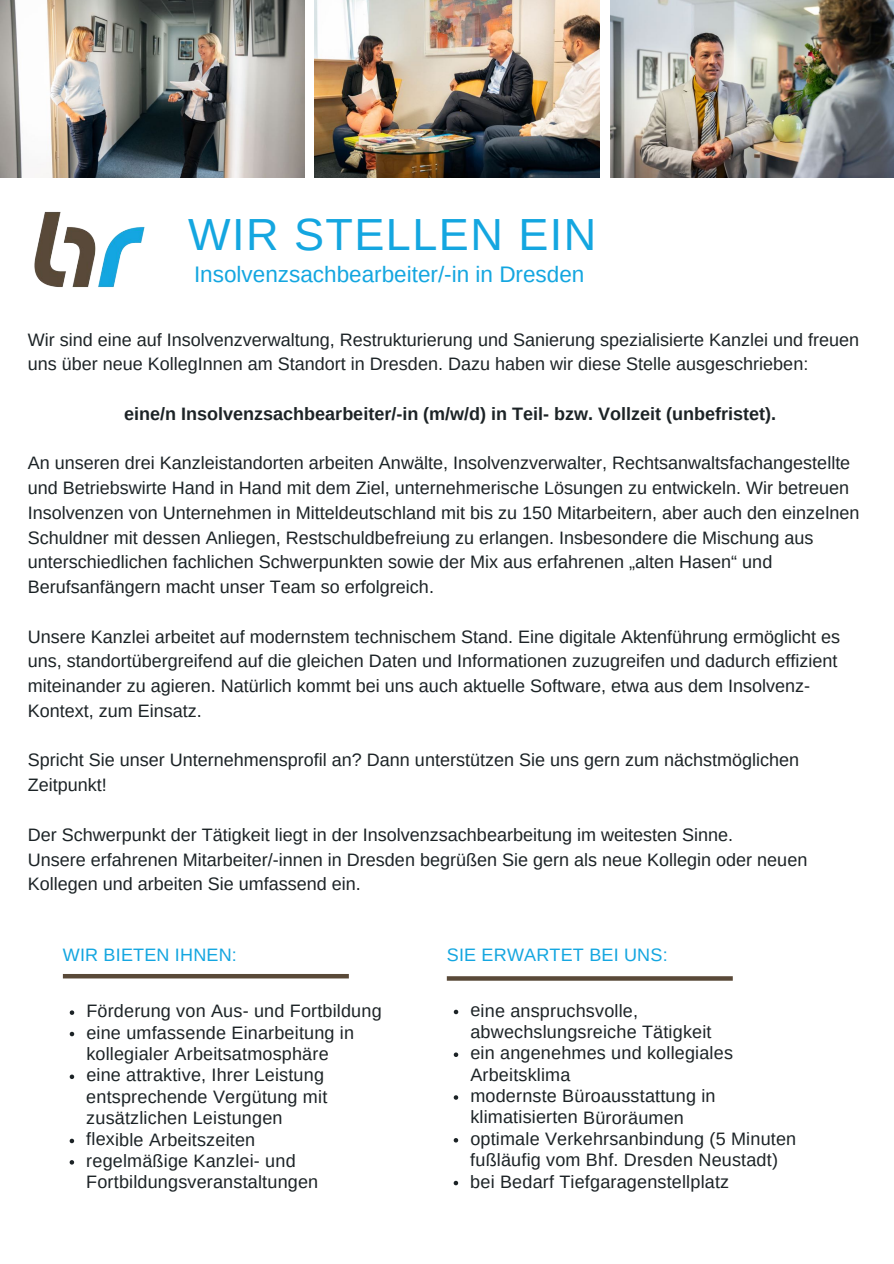
<style>
.page{position:relative;width:894px;height:1264px;background:#fff}
.page>*{position:absolute;margin:0;border:0;box-sizing:border-box;transform-origin:0 0}
.t1{font:45px "Arimo";letter-spacing:.035em;color:#14a6e0}
.t2{font:22.5px "Arimo";color:#14a6e0}
.t3{font:18px/24.8px "Arimo";color:#1c2326}
.t4{font:700 18px "Arimo";color:#1c2326}
.t5{font:18px "Arimo";letter-spacing:.01em;color:#14a6e0}
</style>
<div class="page">
<img style="left:0;top:1px;width:304px;height:176px">
<img style="left:34px;top:211px;width:111px;height:77px">
<img style="left:610px;top:1px;width:283px;height:176px">
<img style="left:314px;top:1px;width:285px;height:176px">
<div style="left:63px;top:973px;width:286px;height:5px;background:#594938"></div>
<svg style="left:70px;top:1010px;width:4px;height:4px"></svg>
<svg style="left:70px;top:1031px;width:4px;height:5px"></svg>
<svg style="left:70px;top:1074px;width:4px;height:5px"></svg>
<svg style="left:70px;top:1138px;width:4px;height:5px"></svg>
<svg style="left:70px;top:1160px;width:4px;height:4px"></svg>
<svg style="left:446px;top:976px;width:286px;height:4px"></svg>
<svg style="left:453px;top:1009px;width:5px;height:5px"></svg>
<svg style="left:453px;top:1052px;width:5px;height:4px"></svg>
<svg style="left:453px;top:1095px;width:5px;height:4px"></svg>
<svg style="left:453px;top:1138px;width:5px;height:4px"></svg>
<svg style="left:453px;top:1180px;width:5px;height:5px"></svg>
<p class="t1" style="left:188px;top:209px;width:409px">WIR STELLEN EIN</p>
<p class="t2" style="left:194px;top:262px;width:392px">Insolvenzsachbearbeiter/-in in Dresden</p>
<p class="t3" style="left:28px;top:327px;width:832px">Wir sind eine auf Insolvenzverwaltung, Restrukturierung und Sanierung spezialisierte Kanzlei und freuen uns über neue KollegInnen am Standort in Dresden. Dazu haben wir diese Stelle ausgeschrieben:</p>
<p class="t4" style="left:124px;top:403px;width:653px">eine/n Insolvenzsachbearbeiter/-in (m/w/d) in Teil- bzw. Vollzeit (unbefristet).</p>
<h1 class="t3" style="left:28px;top:450px;width:832px">An unseren drei Kanzleistandorten arbeiten Anwälte, Insolvenzverwalter, Rechtsanwaltsfachangestellte und Betriebswirte Hand in Hand mit dem Ziel, unternehmerische Lösungen zu entwickeln. Wir betreuen Insolvenzen von Unternehmen in Mitteldeutschland mit bis zu 150 Mitarbeitern, aber auch den einzelnen Schuldner mit dessen Anliegen, Restschuldbefreiung zu erlangen. Insbesondere die Mischung aus unterschiedlichen fachlichen Schwerpunkten sowie der Mix aus erfahrenen „alten Hasen“ und Berufsanfängern macht unser Team so erfolgreich.</h1>
<h2 class="t3" style="left:28px;top:624px;width:813px">Unsere Kanzlei arbeitet auf modernstem technischem Stand. Eine digitale Aktenführung ermöglicht es uns, standortübergreifend auf die gleichen Daten und Informationen zuzugreifen und dadurch effizient miteinander zu agieren. Natürlich kommt bei uns auch aktuelle Software, etwa aus dem Insolvenz-Kontext, zum Einsatz.</h2>
<p class="t3" style="left:28px;top:747px;width:772px">Spricht Sie unser Unternehmensprofil an? Dann unterstützen Sie uns gern zum nächstmöglichen<br>Zeitpunkt!</p>
<h4 class="t3" style="left:28px;top:822px;width:706px">Der Schwerpunkt der Tätigkeit liegt in der Insolvenzsachbearbeitung im weitesten Sinne.</h4>
<p class="t3" style="left:28px;top:846px;width:781px">Unsere erfahrenen Mitarbeiter/-innen in Dresden begrüßen Sie gern als neue Kollegin oder neuen<br>Kollegen und arbeiten Sie umfassend ein.</p>
<p class="t5" style="left:63px;top:944px;width:175px">WIR BIETEN IHNEN:</p>
<p class="t3" style="left:86px;top:998px;width:297px">Förderung von Aus- und Fortbildung</p>
<p class="t3" style="left:86px;top:1021px;width:269px;line-height:21.3px">eine umfassende Einarbeitung in kollegialer Arbeitsatmosphäre</p>
<p class="t3" style="left:86px;top:1064px;width:242px;line-height:21.3px">eine attraktive, Ihrer Leistung entsprechende Vergütung mit zusätzlichen Leistungen</p>
<h3 class="t3" style="left:86px;top:1126px;width:170px">flexible Arbeitszeiten</h3>
<p class="t3" style="left:86px;top:1149px;width:233px;line-height:21.5px">regelmäßige Kanzlei- und<br>Fortbildungsveranstaltungen</p>
<h3 class="t5" style="left:447px;top:944px;width:222px">SIE ERWARTET BEI UNS:</h3>
<p class="t3" style="left:470px;top:999px;width:242px;line-height:21.5px">eine anspruchsvolle, abwechslungsreiche Tätigkeit</p>
<p class="t3" style="left:470px;top:1042px;width:264px;line-height:21.3px">ein angenehmes und kollegiales<br>Arbeitsklima</p>
<p class="t3" style="left:470px;top:1085px;width:247px;line-height:21.3px">modernste Büroausstattung in klimatisierten Büroräumen</p>
<p class="t3" style="left:470px;top:1127px;width:327px;line-height:21.3px">optimale Verkehrsanbindung (5 Minuten fußläufig vom Bhf. Dresden Neustadt)</p>
<p class="t3" style="left:470px;top:1168px;width:260px">bei Bedarf Tiefgaragenstellplatz</p>
</div>
